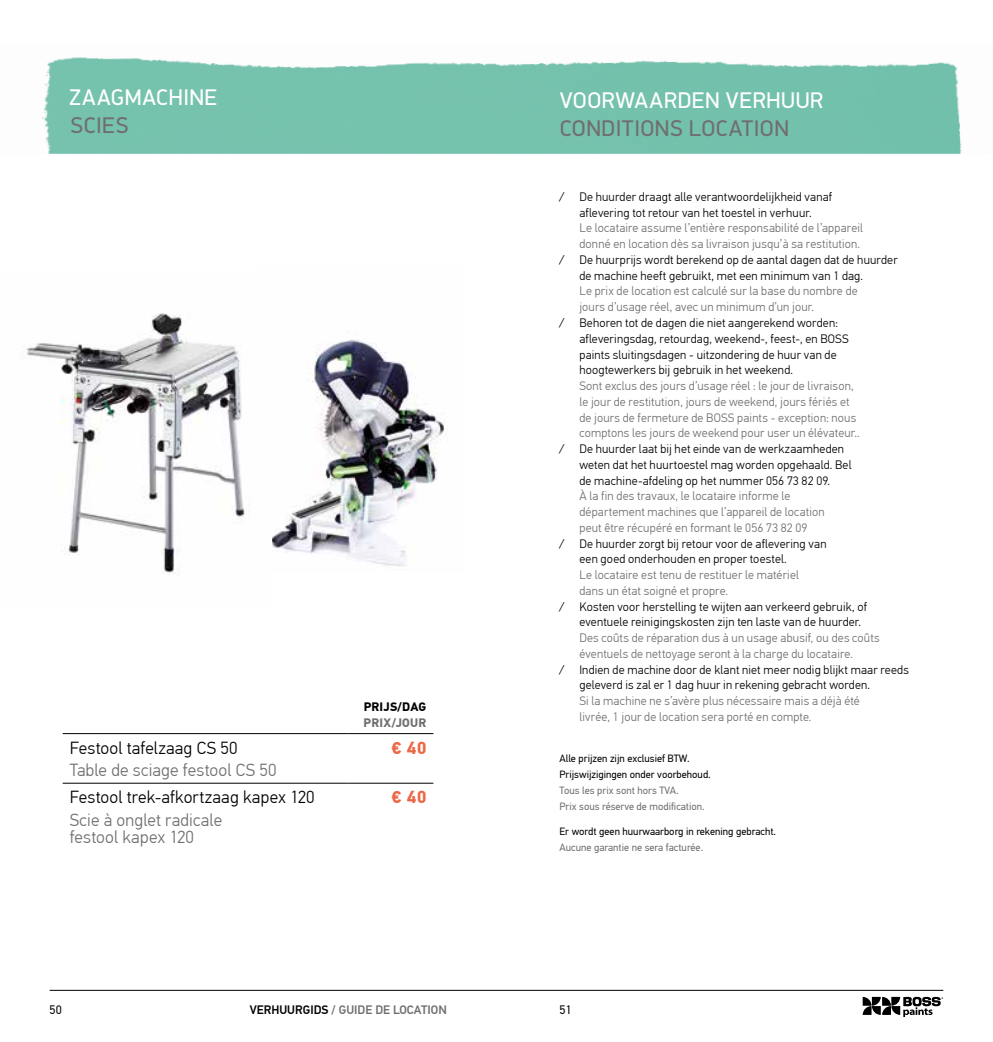
<style>
.page{position:relative;width:993px;height:1042px;background:#fff}
.page>*{position:absolute;margin:0;border:0;box-sizing:border-box;transform-origin:0 0}
.t1{font:22.75px "PFDIN Display Pro";letter-spacing:.025em;color:#fff}
.t2{font:22.75px "PFDIN Display Pro";letter-spacing:.02em;color:#706f6f}
.t3{font:300 17.5px/17.5px "PF Din Text Pro";letter-spacing:.01em;color:#706f6f}
.t4{font:300 17.5px "PF Din Text Pro";letter-spacing:.01em;color:#000}
.t5{font:700 17.5px "PF Din Text Pro";color:#ea6846}
.t6{font:300 12.25px/15.8px "PF Din Text Pro";letter-spacing:.015em;color:#000}
.t7{font:300 12.25px/15.8px "PF Din Text Pro";letter-spacing:.015em;color:#706f6f}
.t8{font:500 12.25px "PF Din Text Pro";color:#706f6f}
.t9{font:700 12.25px "PF Din Text Pro";letter-spacing:.01em;color:#000}
.t10{font:700 12.25px "PF Din Text Pro";letter-spacing:.02em;color:#706f6f}
.t11{font:italic 12.25px "PFDIN Display Pro";color:#000}
.t12{font:12.25px "PF Din Text Pro";color:#000}
.t13{font:10.5px/15.8px "PF Din Text Pro";color:#000}
.t14{font:10.5px/15.8px "PF Din Text Pro";color:#706f6f}
.s1{color:#000}
</style>
<div class="page">
<img style="left:272px;top:339px;width:173px;height:228px">
<img style="left:26px;top:313px;width:219px;height:262px">
<img style="left:42px;top:57px;width:920px;height:97px">
<hr style="left:50px;top:990px;width:893px;height:1px;background:#000">
<svg style="left:862px;top:997px;width:80px;height:19px"></svg>
<hr style="left:63px;top:733px;width:285px;height:1px;background:#000">
<hr style="left:348px;top:733px;width:85px;height:1px;background:#000">
<hr style="left:63px;top:783px;width:285px;height:1px;background:#000">
<hr style="left:348px;top:783px;width:85px;height:1px;background:#000">
<h1 class="t1" style="left:69px;top:84px;width:149px">ZAAGMACHINE</h1>
<h1 class="t2" style="left:70px;top:112px;width:59px">SCIES</h1>
<h2 class="t4" style="left:70px;top:738px;width:169px">Festool tafelzaag CS 50</h2>
<h2 class="t3" style="left:70px;top:762px;width:208px">Table de sciage festool CS 50</h2>
<h2 class="t4" style="left:70px;top:787px;width:246px">Festool trek-afkortzaag kapex 120</h2>
<h2 class="t3" style="left:70px;top:811px;width:154px">Scie à onglet radicale festool kapex 120</h2>
<p class="t9" style="left:363px;top:699px;width:64px">PRIJS/DAG</p>
<p class="t10" style="left:363px;top:715px;width:64px">PRIX/JOUR</p>
<h2 class="t5" style="left:391px;top:737px;width:36px">€ 40</h2>
<h2 class="t5" style="left:391px;top:786px;width:36px">€ 40</h2>
<h1 class="t1" style="left:559px;top:87px;width:265px">VOORWAARDEN VERHUUR</h1>
<h1 class="t2" style="left:559px;top:115px;width:231px">CONDITIONS LOCATION</h1>
<p class="t11" style="left:559px;top:189px;width:5px">/</p>
<p class="t6" style="left:579px;top:189px;width:254px">De huurder draagt alle verantwoordelijkheid vanaf aflevering tot retour van het toestel in verhuur.</p>
<p class="t7" style="left:579px;top:221px;width:285px">Le locataire assume l’entière responsabilité de l’appareil donné en location dès sa livraison jusqu’à sa restitution.</p>
<p class="t11" style="left:559px;top:252px;width:5px">/</p>
<p class="t6" style="left:579px;top:252px;width:319px">De huurprijs wordt berekend op de aantal dagen dat de huurder de machine heeft gebruikt, met een minimum van 1 dag.</p>
<p class="t7" style="left:579px;top:284px;width:280px">Le prix de location est calculé sur la base du nombre de jours d’usage réel, avec un minimum d’un jour.</p>
<p class="t11" style="left:559px;top:315px;width:5px">/</p>
<p class="t6" style="left:579px;top:315px;width:271px">Behoren tot de dagen die niet aangerekend worden: afleveringsdag, retourdag, weekend-, feest-, en BOSS paints sluitingsdagen - uitzondering de huur van de hoogtewerkers bij gebruik in het weekend.</p>
<p class="t7" style="left:579px;top:378px;width:282px">Sont exclus des jours d’usage réel : le jour de livraison, le jour de restitution, jours de weekend, jours fériés et de jours de fermeture de BOSS paints - exception: nous comptons les jours de weekend pour user un élévateur..</p>
<p class="t11" style="left:559px;top:441px;width:5px">/</p>
<p class="t6" style="left:579px;top:441px;width:273px">De huurder laat bij het einde van de werkzaamheden weten dat het huurtoestel mag worden opgehaald. Bel de machine-afdeling op het nummer 056 73 82 09.</p>
<p class="t7" style="left:579px;top:488px;width:246px">À la fin des travaux, le locataire informe le département machines que l’appareil de location peut être récupéré en formant le 056 73 82 09</p>
<p class="t11" style="left:559px;top:536px;width:5px">/</p>
<p class="t6" style="left:579px;top:536px;width:248px">De huurder zorgt bij retour voor de aflevering van een goed onderhouden en proper toestel.</p>
<p class="t7" style="left:579px;top:567px;width:221px">Le locataire est tenu de restituer le matériel dans un état soigné et propre.</p>
<p class="t11" style="left:559px;top:599px;width:5px">/</p>
<p class="t6" style="left:579px;top:599px;width:289px">Kosten voor herstelling te wijten aan verkeerd gebruik, of eventuele reinigingskosten zijn ten laste van de huurder.</p>
<p class="t7" style="left:579px;top:630px;width:302px">Des coûts de réparation dus à un usage abusif, ou des coûts éventuels de nettoyage seront à la charge du locataire.</p>
<p class="t11" style="left:559px;top:662px;width:5px">/</p>
<p class="t6" style="left:579px;top:662px;width:331px">Indien de machine door de klant niet meer nodig blijkt maar reeds geleverd is zal er 1 dag huur in rekening gebracht worden.</p>
<p class="t7" style="left:579px;top:693px;width:282px">Si la machine ne s’avère plus nécessaire mais a déjà été livrée, 1 jour de location sera porté en compte.</p>
<p class="t13" style="left:559px;top:751px;width:153px">Alle prijzen zijn exclusief BTW.<br>Prijswijzigingen onder voorbehoud.</p>
<p class="t14" style="left:559px;top:782px;width:147px">Tous les prix sont hors TVA.<br>Prix sous réserve de modification.</p>
<p class="t13" style="left:559px;top:824px;width:218px">Er wordt geen huurwaarborg in rekening gebracht.</p>
<p class="t14" style="left:559px;top:839px;width:145px">Aucune garantie ne sera facturée.</p>
<p class="t12" style="left:50px;top:1003px;width:14px">50</p>
<p class="t8" style="left:250px;top:1002px;width:198px"><span class="s1">VERHUURGIDS</span> / GUIDE DE LOCATION</p>
<p class="t12" style="left:559px;top:1003px;width:14px">51</p>
</div>
